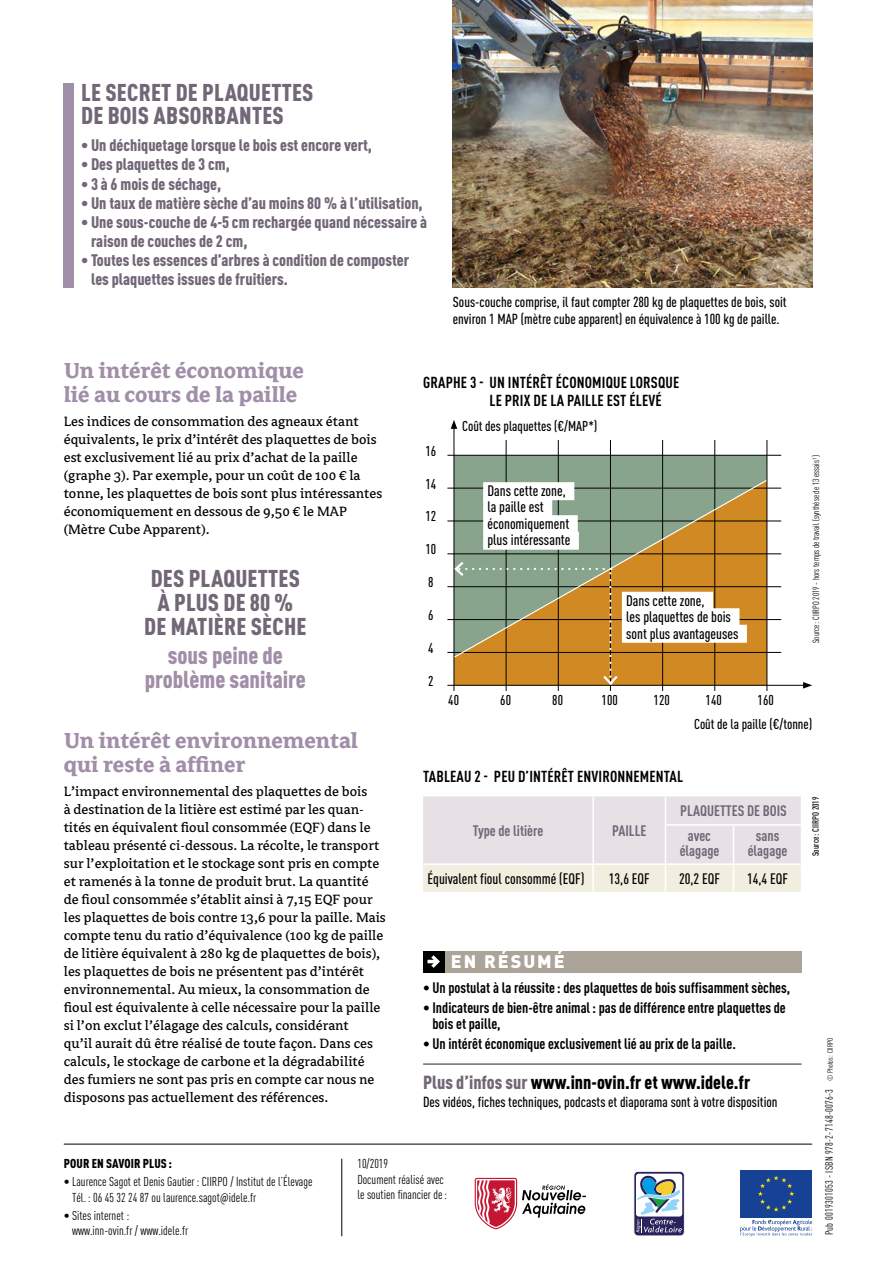
<style>
.page{position:relative;width:893px;height:1263px;background:#fff}
.page>*{position:absolute;margin:0;border:0;box-sizing:border-box;transform-origin:0 0}
.t1{font:700 24px/24px "Avance";color:#a18ea8}
.t2{font:900 condensed 24px/24px "DIN Pro";letter-spacing:.01em;color:#726777;text-align:center}
.t3{font:900 condensed 24px/24px "DIN Pro";color:#a18ea8;text-align:center}
.t4{font:900 condensed 18.75px "DIN Pro";color:#000}
.t5{font:900 18px "DIN Pro";letter-spacing:.11em;color:#fff}
.t6{font:900 condensed 16.5px/19px "DIN Pro";color:#726777}
.t7{font:700 condensed 15.75px/18px "DIN Pro";letter-spacing:.01em;color:#000}
.t8{font:15px/18px "Avance";color:#000}
.t9{font:700 condensed 15px/16.5px "DIN Pro";color:#000}
.t10{font:500 condensed 15px/16.5px "DIN Pro";color:#000}
.t11{font:700 condensed 15px/24.2px "DIN Pro";color:#726777}
.t12{font:500 condensed 14.4px/17.2px "DIN Pro";color:#000}
.t13{font:500 condensed 14.1px "DIN Pro";color:#000}
.t14{font:condensed 12.75px/15.6px "DIN Pro";color:#000}
.t15{font:900 condensed 12.75px "DIN Pro";letter-spacing:.01em;color:#000}
.t16{font:condensed 10.5px "DIN Pro";letter-spacing:.02em;color:#000}
.t17{font:condensed 9px "DIN Pro";color:#000}
.t18{font:500 condensed 9px "DIN Pro";color:#000}
.s1{font-size:7.5px}
.s2{color:#726777}
</style>
<div class="page">
<svg style="left:634px;top:1171px;width:51px;height:65px"></svg>
<hr style="left:342px;top:1159px;width:1px;height:77px;background:#000">
<hr style="left:64px;top:1144px;width:748px;height:1px;background:#000">
<svg style="left:475px;top:1178px;width:111px;height:51px"></svg>
<svg style="left:740px;top:1220px;width:72px;height:16px"></svg>
<div style="left:740px;top:1170px;width:72px;height:48px;background:#164194"></div>
<svg style="left:758px;top:1175px;width:36px;height:37px"></svg>
<hr style="left:714px;top:440px;width:1px;height:251px;background:#000">
<hr style="left:558px;top:440px;width:1px;height:251px;background:#000">
<hr style="left:662px;top:440px;width:1px;height:251px;background:#000">
<hr style="left:506px;top:440px;width:1px;height:251px;background:#000">
<hr style="left:610px;top:440px;width:1px;height:251px;background:#000">
<hr style="left:454px;top:426px;width:1px;height:265px;background:#000">
<svg style="left:451px;top:420px;width:6px;height:9px"></svg>
<hr style="left:767px;top:440px;width:1px;height:251px;background:#000">
<hr style="left:447px;top:652px;width:334px;height:1px;background:#000">
<hr style="left:447px;top:521px;width:334px;height:1px;background:#000">
<hr style="left:447px;top:619px;width:334px;height:1px;background:#000">
<hr style="left:447px;top:488px;width:334px;height:1px;background:#000">
<hr style="left:447px;top:554px;width:334px;height:1px;background:#000">
<hr style="left:447px;top:586px;width:334px;height:1px;background:#000">
<hr style="left:447px;top:455px;width:334px;height:1px;background:#000">
<hr style="left:447px;top:685px;width:358px;height:1px;background:#000">
<svg style="left:803px;top:682px;width:9px;height:7px"></svg>
<div style="left:620px;top:658px;width:147px;height:27px;background:#d18a23"></div>
<svg style="left:454px;top:455px;width:313px;height:24px;background:#829b86"></svg>
<svg style="left:453px;top:479px;width:315px;height:179px;background:#a48e53"></svg>
<div style="left:483px;top:482px;width:91px;height:18px;background:#fff"></div>
<div style="left:483px;top:499px;width:69px;height:18px;background:#fff"></div>
<div style="left:483px;top:515px;width:95px;height:18px;background:#fff"></div>
<div style="left:483px;top:532px;width:96px;height:18px;background:#fff"></div>
<div style="left:622px;top:592px;width:91px;height:18px;background:#fff"></div>
<div style="left:622px;top:608px;width:117px;height:18px;background:#fff"></div>
<div style="left:622px;top:625px;width:125px;height:18px;background:#fff"></div>
<svg style="left:453px;top:559px;width:167px;height:128px;background:#ac904f"></svg>
<svg style="left:423px;top:796px;width:378px;height:96px;background:#eae5e4"></svg>
<hr style="left:592px;top:825px;width:2px;height:38px;background:#fff">
<hr style="left:665px;top:824px;width:68px;height:2px;background:#fff">
<hr style="left:733px;top:824px;width:69px;height:2px;background:#fff">
<img style="left:453px;top:0;width:359px;height:288px">
<div style="left:64px;top:83px;width:10px;height:205px;background:#a18ea8"></div>
<div style="left:423px;top:951px;width:378px;height:21px;background:#aca399"></div>
<div style="left:423px;top:951px;width:21px;height:21px;background:#000"></div>
<svg style="left:427px;top:955px;width:13px;height:13px"></svg>
<hr style="left:423px;top:1063px;width:378px;height:2px;background:#726777">
<h1 class="t2" style="left:81px;top:81px;width:234px;line-height:22.5px;text-align:left">LE SECRET DE PLAQUETTES<br>DE BOIS ABSORBANTES</h1>
<p class="t6" style="left:81px;top:136px;width:292px">• Un déchiquetage lorsque le bois est encore vert,</p>
<p class="t6" style="left:81px;top:155px;width:150px">• Des plaquettes de 3 cm,</p>
<p class="t6" style="left:81px;top:174px;width:142px">• 3 à 6 mois de séchage,</p>
<p class="t6" style="left:81px;top:193px;width:343px">• Un taux de matière sèche d’au moins 80 % à l’utilisation,</p>
<p class="t6" style="left:91px;top:212px;width:338px;text-indent:-10px">• Une sous-couche de 4-5 cm rechargée quand nécessaire à raison de couches de 2 cm,</p>
<p class="t6" style="left:91px;top:250px;width:320px;text-indent:-10px">• Toutes les essences d’arbres à condition de composter les plaquettes issues de fruitiers.</p>
<p class="t12" style="left:453px;top:292px;width:335px">Sous-couche comprise, il faut compter 280 kg de plaquettes de bois, soit environ 1 MAP (mètre cube apparent) en équivalence à 100 kg de paille.</p>
<h1 class="t1" style="left:64px;top:359px;width:241px">Un intérêt économique lié au cours de la paille</h1>
<p class="t8" style="left:64px;top:413px;width:320px">Les indices de consommation des agneaux étant équivalents, le prix d’intérêt des plaquettes de bois est exclusivement lié au prix d’achat de la paille (graphe 3). Par exemple, pour un coût de 100 € la tonne, les plaquettes de bois sont plus intéressantes économiquement en dessous de 9,50 € le MAP (Mètre Cube Apparent).</p>
<h1 class="t2" style="left:144px;top:566px;width:164px">DES PLAQUETTES<br>À PLUS DE 80 %<br>DE MATIÈRE SÈCHE</h1>
<h1 class="t3" style="left:145px;top:643px;width:163px">sous peine de problème sanitaire</h1>
<p class="t7" style="left:489px;top:372px;width:191px;text-indent:-66px">GRAPHE 3 - UN INTÉRÊT ÉCONOMIQUE LORSQUE<br>LE PRIX DE LA PAILLE EST ÉLEVÉ</p>
<p class="t13" style="left:425px;top:440px;width:12px">16</p>
<p class="t13" style="left:425px;top:473px;width:12px">14</p>
<p class="t13" style="left:425px;top:506px;width:12px">12</p>
<p class="t13" style="left:425px;top:539px;width:12px">10</p>
<p class="t13" style="left:428px;top:572px;width:7px">8</p>
<p class="t13" style="left:428px;top:604px;width:7px">6</p>
<p class="t13" style="left:428px;top:637px;width:7px">4</p>
<p class="t13" style="left:428px;top:670px;width:7px">2</p>
<p class="t13" style="left:462px;top:415px;width:137px">Coût des plaquettes (€/MAP*)</p>
<p class="t10" style="left:487px;top:481px;width:84px">Dans cette zone, la paille est économiquement plus intéressante</p>
<p class="t10" style="left:626px;top:591px;width:114px">Dans cette zone,<br>les plaquettes de bois sont plus avantageuses</p>
<p class="t13" style="left:448px;top:690px;width:12px">40</p>
<p class="t13" style="left:500px;top:690px;width:12px">60</p>
<p class="t13" style="left:552px;top:690px;width:12px">80</p>
<p class="t13" style="left:602px;top:690px;width:18px">100</p>
<p class="t13" style="left:654px;top:690px;width:18px">120</p>
<p class="t13" style="left:706px;top:690px;width:18px">140</p>
<p class="t13" style="left:758px;top:690px;width:18px">160</p>
<p class="t17" style="left:811px;top:643px;width:189px;rotate:-90deg">Source: CIIRPO 2019 - hors temps de travail (synthèse de 13 essais¹)</p>
<p class="t13" style="left:694px;top:714px;width:120px">Coût de la paille (€/tonne)</p>
<h1 class="t1" style="left:64px;top:729px;width:296px">Un intérêt environnemental qui reste à affiner</h1>
<p class="t8" style="left:64px;top:783px;width:324px">L’impact environnemental des plaquettes de bois<br>à destination de la litière est estimé par les quan&shy;tités en équivalent fioul consommée (EQF) dans le tableau présenté ci-dessous. La récolte, le transport sur l’exploitation et le stockage sont pris en compte et ramenés à la tonne de produit brut. La quantité de fioul consommée s’établit ainsi à 7,15 EQF pour les plaquettes de bois contre 13,6 pour la paille. Mais compte tenu du ratio d’équivalence (100 kg de paille de litière équivalent à 280 kg de plaquettes de bois), les plaquettes de bois ne présentent pas d’intérêt environnemental. Au mieux, la consommation de fioul est équivalente à celle nécessaire pour la paille si l’on exclut l’élagage des calculs, considérant<br>qu’il aurait dû être réalisé de toute façon. Dans ces calculs, le stockage de carbone et la dégradabilité des fumiers ne sont pas pris en compte car nous ne disposons pas actuellement des références.</p>
<p class="t7" style="left:423px;top:766px;width:261px">TABLEAU 2 - PEU D’INTÉRÊT ENVIRONNEMENTAL</p>
<p class="t18" style="left:809px;top:856px;width:61px;rotate:-90deg">Source: CIIRPO 2019</p>
<p class="t11" style="left:688px;top:798px;width:100px;text-indent:-8px">PLAQUETTES DE BOIS avec</p>
<p class="t11" style="left:680px;top:837px;width:41px">élagage</p>
<p class="t11" style="left:473px;top:817px;width:72px">Type de litière</p>
<p class="t11" style="left:612px;top:817px;width:36px">PAILLE</p>
<p class="t11" style="left:748px;top:826px;width:41px;line-height:15px;text-align:center">sans élagage</p>
<p class="t10" style="left:427px;top:869px;width:158px">Équivalent fioul consommé (EQF)</p>
<p class="t10" style="left:609px;top:869px;width:43px">13,6 EQF</p>
<p class="t10" style="left:679px;top:869px;width:43px">20,2 EQF</p>
<p class="t10" style="left:747px;top:869px;width:43px">14,4 EQF</p>
<p class="t5" style="left:451px;top:949px;width:115px">EN RÉSUMÉ</p>
<p class="t9" style="left:423px;top:978px;width:369px">• Un postulat à la réussite: des plaquettes de bois suffisamment sèches,</p>
<p class="t9" style="left:432px;top:998px;width:355px;text-indent:-9px">• Indicateurs de bien-être animal: pas de différence entre plaquettes de bois et paille,</p>
<p class="t9" style="left:423px;top:1034px;width:314px">• Un intérêt économique exclusivement lié au prix de la paille.</p>
<p class="t16" style="left:823px;top:1235px;width:199px;rotate:-90deg">Pub 0019301053 - ISBN 978-2-7148-0076-3 <span class="s1">© Photos: CIIRPO</span></p>
<p class="t4" style="left:423px;top:1070px;width:329px"><span class="s2">Plus d’infos sur</span> www.inn-ovin.fr et www.idele.fr</p>
<p class="t12" style="left:423px;top:1092px;width:356px">Des vidéos, fiches techniques, podcasts et diaporama sont à votre disposition</p>
<p class="t14" style="left:357px;top:1156px;width:91px">10/2019<br>Document réalisé avec le soutien financier de:</p>
<p class="t15" style="left:64px;top:1156px;width:110px">POUR EN SAVOIR PLUS :</p>
<p class="t14" style="left:72px;top:1174px;width:242px;text-indent:-8px">• Laurence Sagot et Denis Gautier : CIIRPO / Institut de l’Élevage<br>Tél. : 06 45 32 24 87 ou laurence.sagot@idele.fr</p>
<p class="t14" style="left:72px;top:1207px;width:118px;text-indent:-8px">• Sites internet : www.inn-ovin.fr / www.idele.fr</p>
</div>
